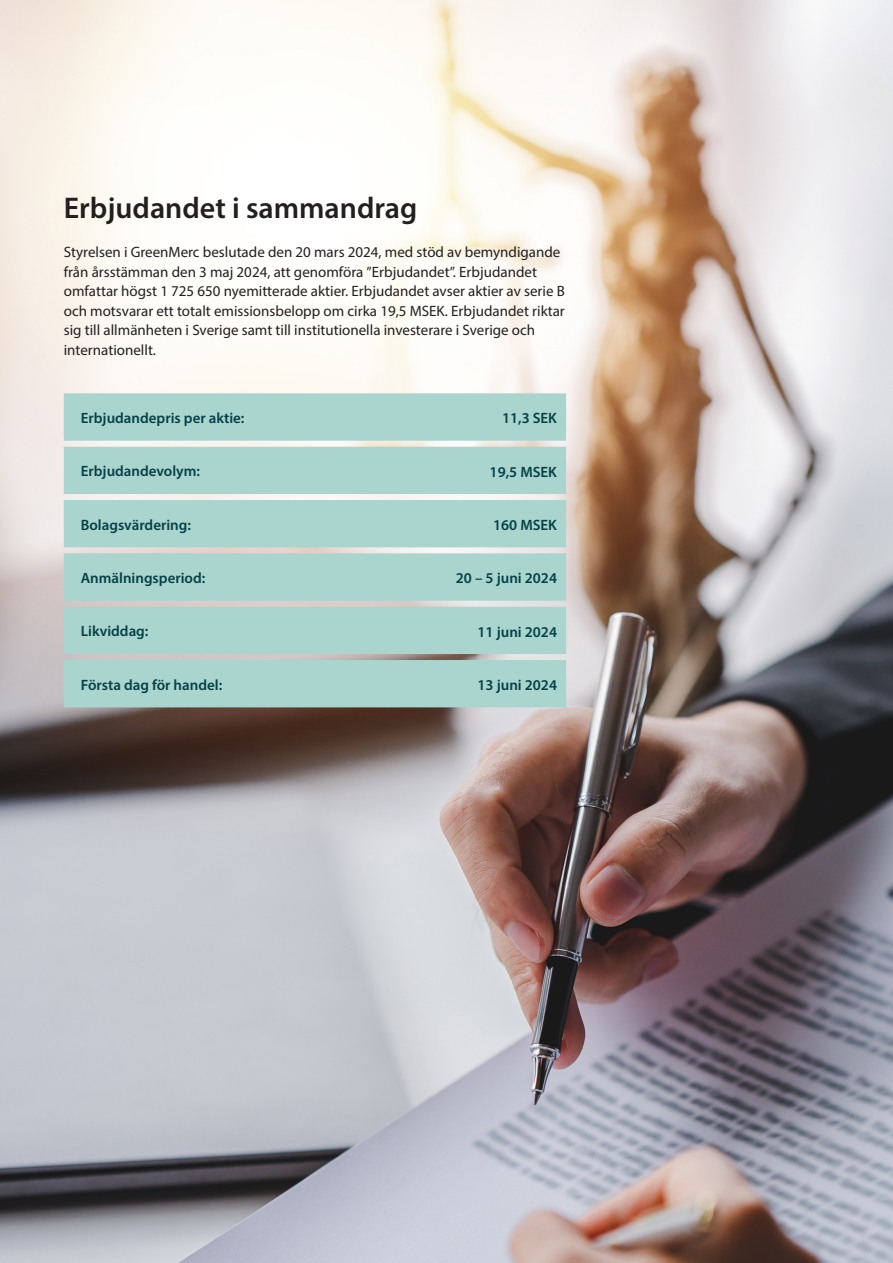
<style>
.page{position:relative;width:893px;height:1263px;background:#fff}
.page>*{position:absolute;margin:0;border:0;box-sizing:border-box;transform-origin:0 0}
.t1{font:600 30px "Myriad Pro";color:#231f20}
.t2{font:15px/19.5px "Myriad Pro";color:#231f20}
.t3{font:600 15px "Myriad Pro";color:#044146}
</style>
<div class="page">
<img style="left:0;top:0;width:893px;height:1263px">
<div style="left:64px;top:394px;width:501px;height:47px;background:#aad5ce"></div>
<hr style="left:64px;top:393px;width:404px;height:1px;background:#aad5ce">
<hr style="left:468px;top:393px;width:98px;height:1px;background:#aad5ce">
<hr style="left:467px;top:394px;width:1px;height:47px;background:#aad5ce">
<hr style="left:565px;top:394px;width:1px;height:47px;background:#aad5ce">
<div style="left:64px;top:448px;width:501px;height:46px;background:#aad5ce"></div>
<hr style="left:64px;top:447px;width:404px;height:1px;background:#aad5ce">
<hr style="left:468px;top:447px;width:98px;height:1px;background:#aad5ce">
<hr style="left:467px;top:448px;width:1px;height:46px;background:#aad5ce">
<hr style="left:565px;top:448px;width:1px;height:46px;background:#aad5ce">
<div style="left:64px;top:501px;width:501px;height:46px;background:#aad5ce"></div>
<hr style="left:64px;top:500px;width:361px;height:1px;background:#aad5ce">
<hr style="left:425px;top:500px;width:141px;height:1px;background:#aad5ce">
<hr style="left:425px;top:501px;width:1px;height:46px;background:#aad5ce">
<hr style="left:565px;top:501px;width:1px;height:46px;background:#aad5ce">
<div style="left:64px;top:554px;width:501px;height:47px;background:#aad5ce"></div>
<hr style="left:64px;top:553px;width:361px;height:1px;background:#aad5ce">
<hr style="left:425px;top:553px;width:141px;height:1px;background:#aad5ce">
<hr style="left:425px;top:554px;width:1px;height:47px;background:#aad5ce">
<hr style="left:565px;top:554px;width:1px;height:47px;background:#aad5ce">
<div style="left:64px;top:608px;width:501px;height:46px;background:#aad5ce"></div>
<hr style="left:64px;top:607px;width:404px;height:1px;background:#aad5ce">
<hr style="left:468px;top:607px;width:98px;height:1px;background:#aad5ce">
<hr style="left:467px;top:608px;width:1px;height:46px;background:#aad5ce">
<hr style="left:565px;top:608px;width:1px;height:46px;background:#aad5ce">
<div style="left:64px;top:661px;width:501px;height:46px;background:#aad5ce"></div>
<hr style="left:64px;top:660px;width:404px;height:1px;background:#aad5ce">
<hr style="left:468px;top:660px;width:98px;height:1px;background:#aad5ce">
<hr style="left:467px;top:661px;width:1px;height:46px;background:#aad5ce">
<hr style="left:565px;top:661px;width:1px;height:46px;background:#aad5ce">
<h1 class="t1" style="left:64px;top:189px;width:355px">Erbjudandet i sammandrag</h1>
<p class="t2" style="left:64px;top:242px;width:503px">Styrelsen i GreenMerc beslutade den 20 mars 2024, med stöd av bemyndigande från årsstämman den 3 maj 2024, att genomföra ”Erbjudandet”. Erbjudandet omfattar högst 1 725 650 nyemitterade aktier. Erbjudandet avser aktier av serie B och motsvarar ett totalt emissionsbelopp om cirka 19,5 MSEK. Erbjudandet riktar sig till allmänheten i Sverige samt till institutionella investerare i Sverige och internationellt.</p>
<p class="t3" style="left:81px;top:408px;width:165px">Erbjudandepris per aktie:</p>
<p class="t3" style="left:502px;top:409px;width:57px">11,3 SEK</p>
<p class="t3" style="left:81px;top:462px;width:121px">Erbjudandevolym:</p>
<p class="t3" style="left:490px;top:462px;width:69px">19,5 MSEK</p>
<p class="t3" style="left:81px;top:515px;width:112px">Bolagsvärdering:</p>
<p class="t3" style="left:493px;top:515px;width:65px">160 MSEK</p>
<p class="t3" style="left:81px;top:568px;width:126px">Anmälningsperiod:</p>
<p class="t3" style="left:456px;top:569px;width:103px">20 – 5 juni 2024</p>
<p class="t3" style="left:81px;top:622px;width:69px">Likviddag:</p>
<p class="t3" style="left:478px;top:622px;width:81px">11 juni 2024</p>
<p class="t3" style="left:81px;top:675px;width:143px">Första dag för handel:</p>
<p class="t3" style="left:478px;top:675px;width:81px">13 juni 2024</p>
</div>
